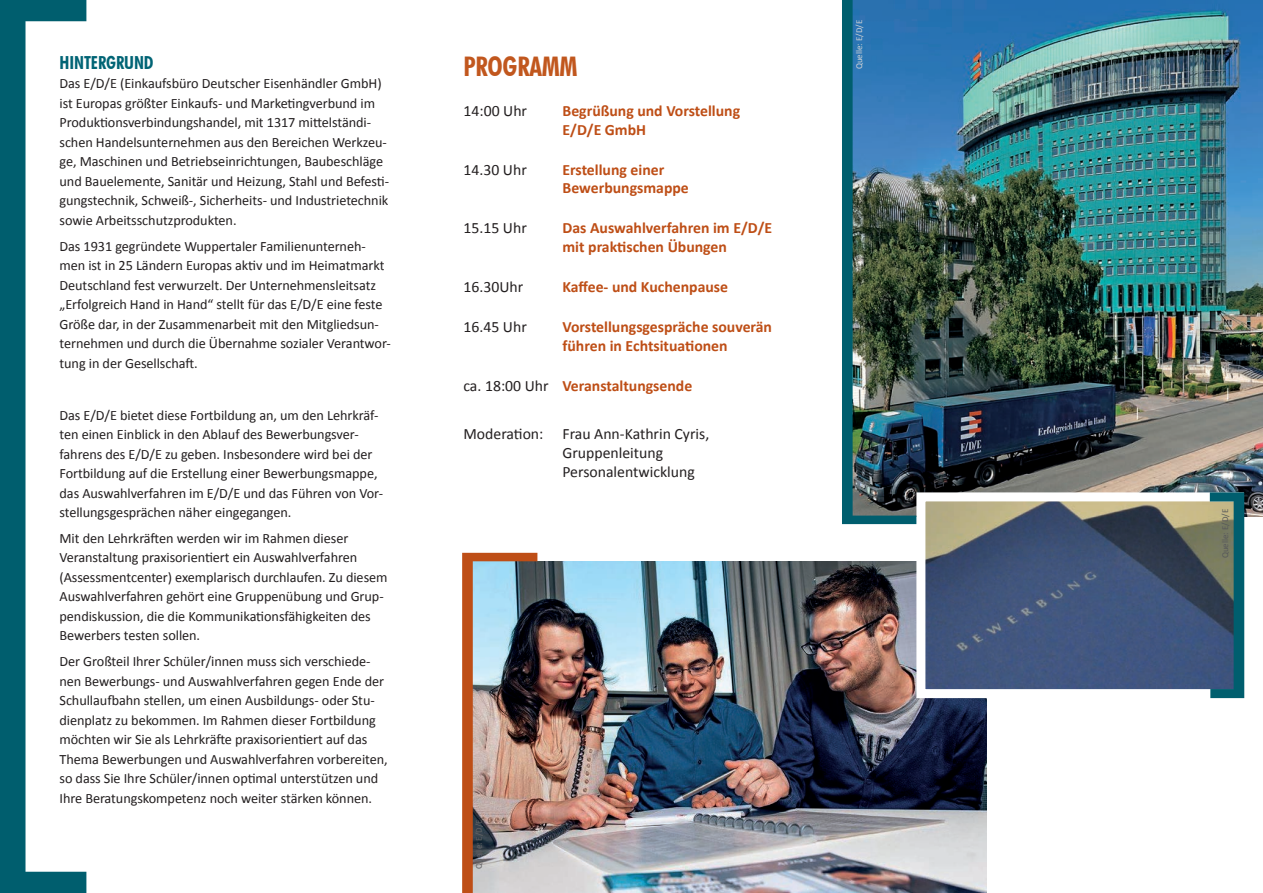
<style>
.page{position:relative;width:1263px;height:893px;background:#fff}
.page>*{position:absolute;margin:0;border:0;box-sizing:border-box;transform-origin:0 0}
.t1{font:700 condensed 27px "Futura BT";letter-spacing:-.01em;color:#c1571e}
.t2{font:700 condensed 18px "Futura BT";letter-spacing:-.005em;color:#006475}
.t3{font:700 15.75px/18.8px "Calibri";color:#be4e16}
.t4{font:15.75px/18.8px "Calibri";color:#231f20}
.t5{font:14.25px/19.5px "Calibri";letter-spacing:-.005em;color:#231f20}
.t6{font:9px "Calibri";color:#57585a}
.t7{font:9px "Calibri";color:#d1d2d4}
.t8{font:9px "Calibri";color:#636366}
.s1{font-weight:400;color:#231f20}
</style>
<div class="page">
<img style="left:916px;top:0;width:347px;height:517px">
<img style="left:537px;top:561px;width:449px;height:332px">
<img style="left:926px;top:502px;width:284px;height:186px">
<div style="left:916px;top:492px;width:328px;height:206px;border:9px solid #fff"></div>
<svg style="left:1210px;top:492px;width:34px;height:206px;background:#3b636b"></svg>
<img style="left:842px;top:0;width:74px;height:524px">
<svg style="left:0;top:0;width:86px;height:893px"></svg>
<img style="left:462px;top:553px;width:75px;height:340px">
<p class="t2" style="left:60px;top:52px;width:96px">HINTERGRUND</p>
<p class="t5" style="left:60px;top:74px;width:331px">Das E/D/E (Einkaufsbüro Deutscher Eisenhändler GmbH) ist Europas größter Einkaufs- und Marketingverbund im Produktionsverbindungshandel, mit 1317 mittelständi&shy;schen Handelsunternehmen aus den Bereichen Werkzeu&shy;ge, Maschinen und Betriebseinrichtungen, Baubeschläge und Bauelemente, Sanitär und Heizung, Stahl und Befesti&shy;gungstechnik, Schweiß-, Sicherheits- und Industrietechnik sowie Arbeitsschutzprodukten.</p>
<p class="t5" style="left:60px;top:236px;width:333px">Das 1931 gegründete Wuppertaler Familienunterneh&shy;men ist in 25 Ländern Europas aktiv und im Heimatmarkt Deutschland fest verwurzelt. Der Unternehmensleitsatz „Erfolgreich Hand in Hand“ stellt für das E/D/E eine feste Größe dar, in der Zusammenarbeit mit den Mitgliedsun&shy;ternehmen und durch die Übernahme sozialer Verantwor&shy;tung in der Gesellschaft.</p>
<p class="t5" style="left:60px;top:405px;width:325px">Das E/D/E bietet diese Fortbildung an, um den Lehrkräf&shy;ten einen Einblick in den Ablauf des Bewerbungsver&shy;fahrens des E/D/E zu geben. Insbesondere wird bei der Fortbildung auf die Erstellung einer Bewerbungsmappe, das Auswahlverfahren im E/D/E und das Führen von Vor&shy;stellungsgesprächen näher eingegangen.</p>
<p class="t5" style="left:60px;top:528px;width:330px">Mit den Lehrkräften werden wir im Rahmen dieser Veranstaltung praxisorientiert ein Auswahlverfahren (Assessmentcenter) exemplarisch durchlaufen. Zu diesem Auswahlverfahren gehört eine Gruppenübung und Grup&shy;pendiskussion, die die Kommunikationsfähigkeiten des Bewerbers testen sollen.</p>
<p class="t5" style="left:60px;top:651px;width:330px">Der Großteil Ihrer Schüler/innen muss sich verschiede&shy;nen Bewerbungs- und Auswahlverfahren gegen Ende der Schullaufbahn stellen, um einen Ausbildungs- oder Stu&shy;dienplatz zu bekommen. Im Rahmen dieser Fortbildung möchten wir Sie als Lehrkräfte praxisorientiert auf das Thema Bewerbungen und Auswahlverfahren vorbereiten, so dass Sie Ihre Schüler/innen optimal unterstützen und Ihre Beratungskompetenz noch weiter stärken können.</p>
<h1 class="t1" style="left:463px;top:50px;width:116px">PROGRAMM</h1>
<p class="t4" style="left:463px;top:101px;width:65px">14:00 Uhr</p>
<p class="t3" style="left:562px;top:101px;width:179px">Begrüßung und Vorstellung<br>E/D/E GmbH</p>
<p class="t4" style="left:463px;top:160px;width:65px">14.30 Uhr</p>
<p class="t3" style="left:562px;top:159px;width:128px">Erstellung einer<br>Bewerbungsmappe</p>
<p class="t4" style="left:463px;top:218px;width:65px">15.15 Uhr</p>
<p class="t3" style="left:562px;top:218px;width:211px">Das Auswahlverfahren im E/D/E mit praktischen Übungen</p>
<p class="t4" style="left:463px;top:277px;width:61px">16.30Uhr</p>
<p class="t3" style="left:562px;top:277px;width:167px">Kaffee- und Kuchenpause</p>
<p class="t4" style="left:463px;top:317px;width:65px">16.45 Uhr</p>
<p class="t3" style="left:562px;top:317px;width:211px">Vorstellungsgespräche souverän führen in Echtsituationen</p>
<p class="t3" style="left:463px;top:376px;width:230px"><span class="s1">ca. 18:00 Uhr</span> Veranstaltungsende</p>
<p class="t4" style="left:562px;top:424px;width:148px;text-indent:-99px">Moderation: Frau Ann-Kathrin Cyris,<br>Gruppenleitung<br>Personalentwicklung</p>
<p class="t8" style="left:473px;top:869px;width:51px;rotate:-90deg">Quelle: E/D/E</p>
<p class="t7" style="left:853px;top:69px;width:51px;rotate:-90deg">Quelle: E/D/E</p>
<p class="t6" style="left:1219px;top:558px;width:51px;rotate:-90deg">Quelle: E/D/E</p>
</div>
